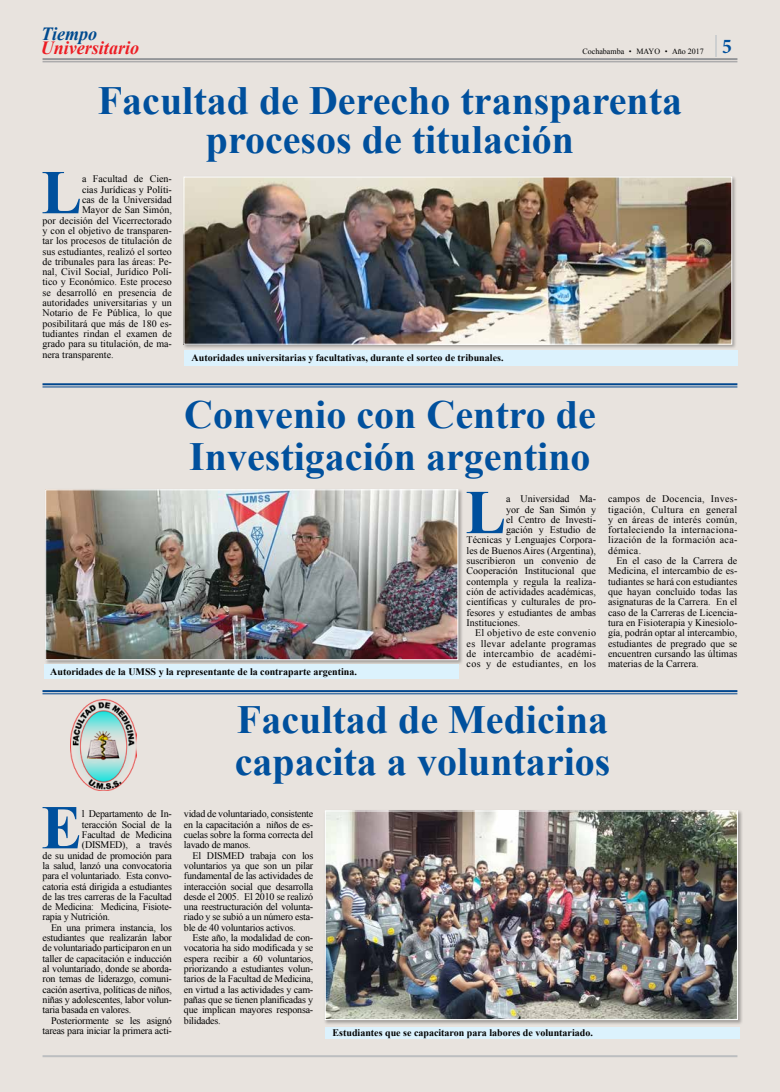
<style>
.page{position:relative;width:780px;height:1092px;background:#fff}
.page>*{position:absolute;margin:0;border:0;box-sizing:border-box;transform-origin:0 0}
.t1{font:700 62.3px "Times New Roman";color:#00509d}
.t2{font:700 40px/42px "Times New Roman";color:#00509d}
.t3{font:700 condensed 21px "Minion Pro";color:#00509d}
.t4{font:italic 700 18.6px "Times New Roman";color:#ed1d24}
.t5{font:italic 700 18.6px "Times New Roman";color:#004a8f}
.t6{font:10px/10.3px "Times New Roman";color:#000;text-align:justify}
.t7{font:10px "Times New Roman";letter-spacing:-.02em;color:#000}
.t8{font:700 10px "Times New Roman";color:#000}
.t9{font:10px "Times New Roman";letter-spacing:.03em;color:#000}
.t10{font:8px "Times New Roman";color:#000}
.s1{font-size:17px}
</style>
<div class="page">
<div style="left:0;top:0;width:780px;height:1091px;background:#e8e3de"></div>
<hr style="left:43px;top:58px;width:694px;height:2px;background:#939598">
<hr style="left:43px;top:61px;width:694px;height:1px;background:#939598">
<hr style="left:43px;top:1055px;width:694px;height:2px;background:#bcbec0">
<hr style="left:714px;top:35px;width:2px;height:22px;background:#cdcfd0">
<img style="left:70px;top:699px;width:66px;height:91px">
<div style="left:182px;top:175px;width:555px;height:175px;background:#000;opacity:.3"></div>
<img style="left:185px;top:178px;width:545px;height:165px">
<div style="left:183px;top:176px;width:549px;height:169px;border:1px solid #fff"></div>
<div style="left:44px;top:488px;width:419px;height:177px;background:#000;opacity:.3"></div>
<img style="left:47px;top:491px;width:409px;height:167px">
<div style="left:45px;top:489px;width:413px;height:171px;border:1px solid #fff"></div>
<div style="left:323px;top:809px;width:420px;height:216px;background:#000;opacity:.3"></div>
<img style="left:327px;top:812px;width:409px;height:205px">
<div style="left:325px;top:810px;width:413px;height:209px;border:1px solid #fff"></div>
<hr style="left:42px;top:383px;width:695px;height:2px;background:#00468e">
<hr style="left:42px;top:386px;width:695px;height:1px;background:#00468e">
<hr style="left:42px;top:690px;width:695px;height:2px;background:#00468e">
<hr style="left:42px;top:693px;width:695px;height:1px;background:#00468e">
<div style="left:184px;top:350px;width:553px;height:15px;background:#dcf2fd"></div>
<div style="left:44px;top:664px;width:415px;height:14px;background:#dcf2fd"></div>
<div style="left:325px;top:1026px;width:415px;height:12px;background:#dcf2fd"></div>
<h3 class="t5" style="left:41px;top:21px;width:58px">Tiempo</h3>
<h3 class="t4" style="left:41px;top:35px;width:100px">Universitario</h3>
<p class="t10" style="left:582px;top:46px;width:123px">Cochabamba <span class="s1">·</span> MAYO <span class="s1">·</span> Año 2017</p>
<h2 class="t2" style="left:98px;top:80px;width:586px;line-height:39px;text-align:center">Facultad de Derecho transparenta procesos de titulación</h2>
<h1 class="t1" style="left:41px;top:149px;width:42px">L</h1>
<p class="t6" style="left:82px;top:174px;width:91px">a Facultad de Cien-</p>
<p class="t6" style="left:82px;top:184px;width:91px">cias Jurídicas y Políti-</p>
<p class="t6" style="left:82px;top:194px;width:91px">cas de la Universidad</p>
<p class="t6" style="left:82px;top:205px;width:91px">Mayor de San Simón,</p>
<p class="t6" style="left:42px;top:215px;width:131px">por decisión del Vicerrectorado</p>
<p class="t6" style="left:42px;top:225px;width:131px">y con el objetivo de transparen-</p>
<p class="t6" style="left:42px;top:235px;width:131px">tar los procesos de titulación de</p>
<p class="t6" style="left:42px;top:246px;width:131px">sus estudiantes, realizó el sorteo</p>
<p class="t6" style="left:42px;top:256px;width:131px">de tribunales para las áreas: Pe-</p>
<p class="t6" style="left:42px;top:266px;width:131px">nal, Civil Social, Jurídico Polí-</p>
<p class="t6" style="left:42px;top:277px;width:131px">tico y Económico. Este proceso</p>
<p class="t6" style="left:42px;top:287px;width:131px">se desarrolló en presencia de</p>
<p class="t6" style="left:42px;top:297px;width:131px">autoridades universitarias y un</p>
<p class="t6" style="left:42px;top:308px;width:131px">Notario de Fe Pública, lo que</p>
<p class="t6" style="left:42px;top:318px;width:131px">posibilitará que más de 180 es-</p>
<p class="t6" style="left:42px;top:328px;width:131px">tudiantes rindan el examen de</p>
<p class="t6" style="left:42px;top:338px;width:131px">grado para su titulación, de ma-</p>
<p class="t6" style="left:42px;top:349px;width:73px">nera transparente.</p>
<p class="t8" style="left:192px;top:351px;width:313px">Autoridades universitarias y facultativas, durante el sorteo de tribunales.</p>
<h2 class="t2" style="left:184px;top:393px;width:413px">Convenio con Centro de<br>Investigación argentino</h2>
<h3 class="t3" style="left:722px;top:32px;width:11px">5</h3>
<p class="t8" style="left:50px;top:664px;width:308px">Autoridades de la UMSS y la representante de la contraparte argentina.</p>
<h1 class="t1" style="left:465px;top:469px;width:42px">L</h1>
<p class="t6" style="left:506px;top:493px;width:91px">a Universidad Ma-</p>
<p class="t6" style="left:506px;top:504px;width:91px">yor de San Simón y</p>
<p class="t6" style="left:506px;top:514px;width:91px">el Centro de Investi-</p>
<p class="t6" style="left:506px;top:524px;width:91px">gación y Estudio de</p>
<p class="t6" style="left:466px;top:534px;width:131px">Técnicas y Lenguajes Corpora-</p>
<p class="t6" style="left:466px;top:545px;width:131px">les de Buenos Aires (Argentina),</p>
<p class="t6" style="left:466px;top:555px;width:131px">suscribieron un convenio de</p>
<p class="t6" style="left:466px;top:565px;width:131px">Cooperación Institucional que</p>
<p class="t6" style="left:466px;top:576px;width:131px">contempla y regula la realiza-</p>
<p class="t6" style="left:466px;top:586px;width:131px">ción de actividades académicas,</p>
<p class="t6" style="left:466px;top:596px;width:131px">científicas y culturales de pro-</p>
<p class="t6" style="left:466px;top:607px;width:131px">fesores y estudiantes de ambas</p>
<p class="t6" style="left:466px;top:617px;width:55px">Instituciones.</p>
<p class="t9" style="left:475px;top:626px;width:122px">El objetivo de este convenio</p>
<p class="t9" style="left:466px;top:636px;width:131px">es llevar adelante programas</p>
<p class="t9" style="left:466px;top:646px;width:131px">de intercambio de académi-</p>
<p class="t9" style="left:466px;top:657px;width:131px">cos y de estudiantes, en los</p>
<p class="t6" style="left:608px;top:493px;width:131px">campos de Docencia, Inves&shy;tigación, Cultura en general y en áreas de interés común, fortaleciendo la internaciona&shy;lización de la formación aca&shy;démica.</p>
<p class="t6" style="left:608px;top:555px;width:131px;text-indent:8px">En el caso de la Carrera de Medicina, el intercambio de es&shy;tudiantes se hará con estudiantes que hayan concluido todas las asignaturas de la Carrera. En el caso de la Carreras de Licencia&shy;tura en Fisioterapia y Kinesiolo&shy;gía, podrán optar al intercambio, estudiantes de pregrado que se encuentren cursando las últimas materias de la Carrera.</p>
<h1 class="t1" style="left:41px;top:784px;width:42px">E</h1>
<p class="t7" style="left:82px;top:807px;width:91px">l Departamento de In-</p>
<p class="t7" style="left:82px;top:817px;width:91px">teracción Social de la</p>
<p class="t7" style="left:82px;top:827px;width:91px">Facultad de Medicina</p>
<p class="t7" style="left:82px;top:838px;width:91px">(DISMED), a través</p>
<p class="t7" style="left:43px;top:848px;width:131px">de su unidad de promoción para</p>
<p class="t7" style="left:43px;top:858px;width:131px">la salud, lanzó una convocatoria</p>
<p class="t7" style="left:43px;top:869px;width:131px">para el voluntariado. Esta convo-</p>
<p class="t7" style="left:43px;top:879px;width:131px">catoria está dirigida a estudiantes</p>
<p class="t7" style="left:43px;top:889px;width:131px">de las tres carreras de la Facultad</p>
<p class="t7" style="left:43px;top:900px;width:131px">de Medicina: Medicina, Fisiote-</p>
<p class="t7" style="left:43px;top:910px;width:69px">rapia y Nutrición.</p>
<p class="t7" style="left:51px;top:920px;width:122px">En una primera instancia, los</p>
<p class="t7" style="left:43px;top:930px;width:131px">estudiantes que realizarán labor</p>
<p class="t7" style="left:43px;top:941px;width:131px">de voluntariado participaron en un</p>
<p class="t7" style="left:43px;top:951px;width:131px">taller de capacitación e inducción</p>
<p class="t7" style="left:43px;top:961px;width:131px">al voluntariado, donde se aborda-</p>
<p class="t7" style="left:43px;top:972px;width:131px">ron temas de liderazgo, comuni-</p>
<p class="t7" style="left:43px;top:982px;width:131px">cación asertiva, políticas de niños,</p>
<p class="t7" style="left:43px;top:992px;width:131px">niñas y adolescentes, labor volun-</p>
<p class="t7" style="left:43px;top:1003px;width:90px">taria basada en valores.</p>
<p class="t7" style="left:51px;top:1013px;width:122px">Posteriormente se les asignó</p>
<p class="t7" style="left:43px;top:1023px;width:131px">tareas para iniciar la primera acti-</p>
<h2 class="t2" style="left:235px;top:698px;width:377px">Facultad de Medicina capacita a voluntarios</h2>
<p class="t6" style="left:184px;top:808px;width:131px">vidad de voluntariado, consistente en la capacitación a niños de es&shy;cuelas sobre la forma correcta del lavado de manos.</p>
<p class="t6" style="left:184px;top:849px;width:131px;text-indent:8px">El DISMED trabaja con los voluntarios ya que son un pilar fundamental de las actividades de interacción social que desarrolla desde el 2005. El 2010 se realizó una reestructuración del volunta&shy;riado y se subió a un número esta&shy;ble de 40 voluntarios activos.</p>
<p class="t6" style="left:184px;top:932px;width:131px;text-indent:8px">Este año, la modalidad de con&shy;vocatoria ha sido modificada y se espera recibir a 60 voluntarios, priorizando a estudiantes volun&shy;tarios de la Facultad de Medicina, en virtud a las actividades y cam&shy;pañas que se tienen planificadas y que implican mayores responsa&shy;bilidades.</p>
<p class="t8" style="left:332px;top:1025px;width:262px">Estudiantes que se capacitaron para labores de voluntariado.</p>
</div>
